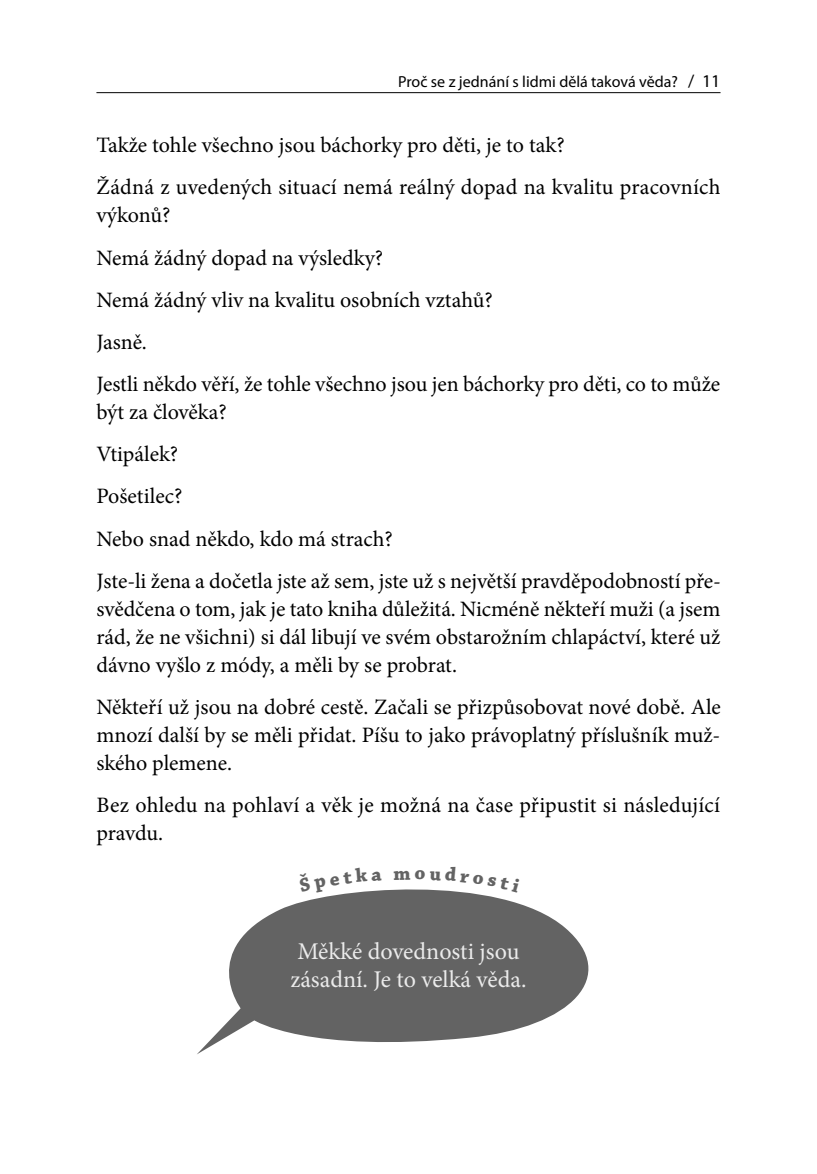
<style>
.page{position:relative;width:817px;height:1174px;background:#fff}
.page>*{position:absolute;margin:0;border:0;box-sizing:border-box;transform-origin:0 0}
.t1{font:24px/28px "Minion Pro";color:#ebebeb}
.t2{font:22px/42.2px "Minion Pro";color:#000}
.t3{font:16px "Myriad Pro";color:#000}
.s1{font-size:18px}
</style>
<div class="page">
<hr style="left:96px;top:92px;width:624px;height:1px;background:#000">
<svg style="left:197px;top:889px;width:392px;height:165px;fill:#636363"></svg>
<svg style="left:298px;top:889px;width:83px;height:4px"></svg>
<svg style="left:394px;top:889px;width:126px;height:3px"></svg>
<p class="t3" style="left:398px;top:71px;width:324px">Proč se z jednání s lidmi dělá taková věda? <span class="s1">/ 11</span></p>
<p class="t2" style="left:96px;top:124px;width:625px">Takže tohle všechno jsou báchorky pro děti, je to tak?<br>Žádná z uvedených situací nemá reálný dopad na kvalitu pracovních</p>
<p class="t2" style="left:96px;top:194px;width:625px">výkonů?<br>Nemá žádný dopad na výsledky?<br>Nemá žádný vliv na kvalitu osobních vztahů?<br>Jasně.<br>Jestli někdo věří, že tohle všechno jsou jen báchorky pro děti, co to může</p>
<p class="t2" style="left:96px;top:391px;width:626px">být za člověka?<br>Vtipálek?<br>Pošetilec?<br>Nebo snad někdo, kdo má strach?<br>Jste-li žena a dočetla jste až sem, jste už s největší pravděpodobností pře-</p>
<p class="t2" style="left:96px;top:595px;width:625px;line-height:28px;text-align:justify">svědčena o tom, jak je tato kniha důležitá. Nicméně někteří muži (a jsem rád, že ne všichni) si dál libují ve svém obstarožním chlapáctví, které už dávno vyšlo z módy, a měli by se probrat.</p>
<p class="t2" style="left:96px;top:693px;width:626px;line-height:28px;text-align:justify">Někteří už jsou na dobré cestě. Začali se přizpůsobovat nové době. Ale mnozí další by se měli přidat. Píšu to jako právoplatný příslušník muž&shy;ského plemene.</p>
<p class="t2" style="left:96px;top:791px;width:625px;line-height:28px">Bez ohledu na pohlaví a věk je možná na čase připustit si následující pravdu.</p>
<p class="t1" style="left:290px;top:937px;width:238px">Měkké dovednosti jsou zásadní. Je to velká věda.</p>
</div>
